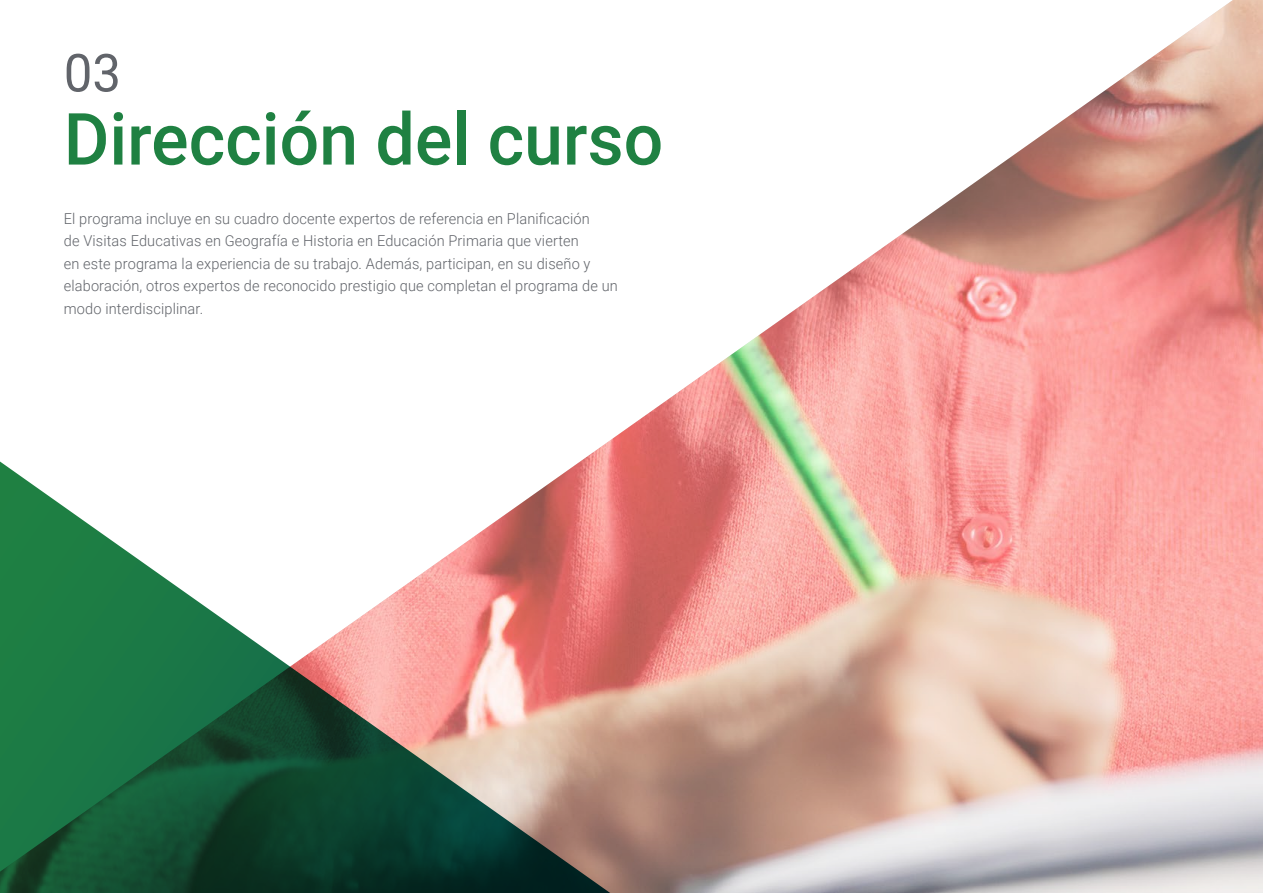
<style>
.page{position:relative;width:1263px;height:893px;background:#fff}
.page>*{position:absolute;margin:0;border:0;box-sizing:border-box;transform-origin:0 0}
.t1{font:500 72px "Roboto";color:#1f8142}
.t2{font:52.5px "Roboto";color:#61646a}
.t3{font:300 15px/22.5px "Roboto";letter-spacing:.01em;color:#61646a}
</style>
<div class="page">
<img style="left:602px;top:0;width:661px;height:893px">
<svg style="left:0;top:446px;width:640px;height:447px"></svg>
<h2 class="t2" style="left:64px;top:36px;width:59px">03</h2>
<h1 class="t1" style="left:64px;top:89px;width:601px">Dirección del curso</h1>
<p class="t3" style="left:64px;top:207px;width:555px">El programa incluye en su cuadro docente expertos de referencia en Planificación<br>de Visitas Educativas en Geografía e Historia en Educación Primaria que vierten<br>en este programa la experiencia de su trabajo. Además, participan, en su diseño y elaboración, otros expertos de reconocido prestigio que completan el programa de un modo interdisciplinar.</p>
</div>
